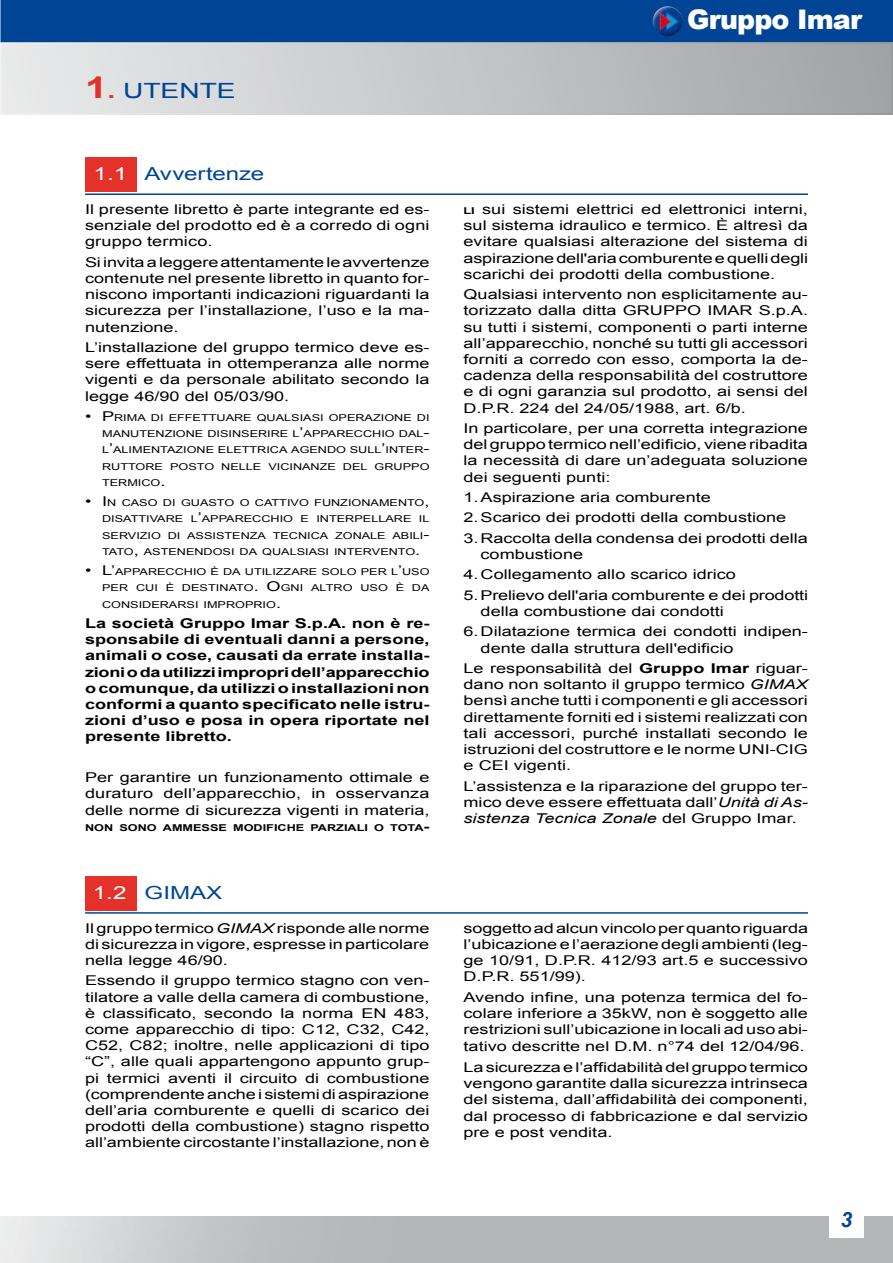
<style>
.page{position:relative;width:893px;height:1263px;background:#fff}
.page>*{position:absolute;margin:0;border:0;box-sizing:border-box;transform-origin:0 0}
.t1{font:900 27px "Arial";letter-spacing:-.03em;color:#fff}
.t2{font:21px "Arial";color:#004595;scale:1.34 1}
.t3{font:18px "Arial";letter-spacing:-.01em;color:#004595;scale:1.34 1}
.t4{font:18px "Arial";color:#fff;scale:1.34 1}
.t5{font:13.5px/16.2px "Arial";color:#000;text-align:justify;scale:1.34 1}
.t6{font:700 13.5px/16.2px "Arial";color:#000;text-align:justify;scale:1.34 1}
.t7{font:9.45px/16.2px "Arial";color:#000;text-align:justify;scale:1.34 1}
.t8{font:700 9.45px "Arial";color:#000;scale:1.34 1}
.s1{font-weight:700;font-size:30px;color:#e4312a}
.s2{font-weight:700;color:#e4312a}
.s3{font-size:13.5px}
.s4{color:#fff}
.s5{font-style:italic}
.s6{font-weight:700;font-size:9.45px}
.s7{font-weight:700}
</style>
<div class="page">
<div style="left:1px;top:1px;width:891px;height:41px;background:#004595"></div>
<div style="left:0;top:0;width:893px;height:43px;border:2px solid #004595"></div>
<img style="left:653px;top:6px;width:29px;height:30px;border-radius:50%">
<div style="left:1px;top:43px;width:891px;height:71px;background:linear-gradient(to right,#eaebec,#a1a3a5)"></div>
<div style="left:0;top:43px;width:893px;height:72px;border:2px solid #fff"></div>
<div style="left:85px;top:157px;width:51px;height:34px;background:#e4312a"></div>
<hr style="left:85px;top:193px;width:723px;height:2px;background:#004595">
<div style="left:85px;top:876px;width:51px;height:34px;background:#e4312a"></div>
<hr style="left:85px;top:912px;width:723px;height:2px;background:#004595">
<h2 class="t2" style="left:85px;top:77px;width:114px"><span class="s1">1</span><span class="s2">.</span> UTENTE</h2>
<h3 class="t4" style="left:94px;top:162px;width:27px">1.1</h3>
<h3 class="t3" style="left:145px;top:162px;width:91px">Avvertenze</h3>
<p class="t5" style="left:85px;top:201px;width:259px">Il presente libretto è parte integrante ed es&shy;senziale del prodotto ed è a corredo di ogni gruppo termico.</p>
<p class="t5" style="left:85px;top:254px;width:259px">Si invita a leggere attentamente le avvertenze contenute nel presente libretto in quanto for&shy;niscono importanti indicazioni riguardanti la sicurezza per l’installazione, l’uso e la ma&shy;nutenzione.</p>
<p class="t5" style="left:85px;top:339px;width:259px">L’installazione del gruppo termico deve es&shy;sere effettuata in ottemperanza alle norme vigenti e da personale abilitato secondo la legge 46/90 del 05/03/90.</p>
<p class="t7" style="left:102px;top:410px;width:246px;text-indent:-17px"><span class="s3">• P</span>rima di effettuare qualsiasi operazione di manutenzione disinserire l<span class="s3">’</span>apparecchio dal&shy;l<span class="s3">’</span>alimentazione elettrica agendo sull<span class="s3">’</span>inter&shy;ruttore posto nelle vicinanze del gruppo termico<span class="s3">.</span></p>
<p class="t7" style="left:102px;top:495px;width:246px;text-indent:-17px"><span class="s3">• I</span> n caso di guasto o cattivo funzionamento<span class="s3">, </span>disattivare l<span class="s3">’</span>apparecchio e interpellare il servizio di assistenza tecnica zonale abili&shy;tato<span class="s3">,</span> astenendosi da qualsiasi intervento<span class="s3">.</span></p>
<p class="t7" style="left:102px;top:564px;width:246px;text-indent:-17px"><span class="s3">• L’</span>apparecchio è da utilizzare solo per l<span class="s3">’</span>uso per cui è destinato<span class="s3">. O</span>gni altro uso è da considerarsi improprio<span class="s3">.</span></p>
<p class="t6" style="left:85px;top:616px;width:259px">La società Gruppo Imar S.p.A. non è re&shy;sponsabile di eventuali danni a persone, animali o cose, causati da errate installa&shy;zioni o da utilizzi impropri dell’apparecchio o comunque, da utilizzi o installazioni non conformi a quanto specificato nelle istru&shy;zioni d’uso e posa in opera riportate nel presente libretto.</p>
<p class="t5" style="left:85px;top:769px;width:259px">Per garantire un funzionamento ottimale e duraturo dell’apparecchio, in osservanza delle norme di sicurezza vigenti in materia,</p>
<p class="t8" style="left:85px;top:821px;width:259px">non sono ammesse modifiche parziali o tota<span class="s3">-</span></p>
<h3 class="t3" style="left:93px;top:881px;width:98px"><span class="s4">1.2</span> GIMAX</h3>
<p class="t5" style="left:85px;top:920px;width:259px">Il gruppo termico <span class="s5">GIMAX</span> risponde alle norme di sicurezza in vigore, espresse in particolare nella legge 46/90.</p>
<p class="t5" style="left:85px;top:973px;width:259px">Essendo il gruppo termico stagno con ven&shy;tilatore a valle della camera di combustione, è classificato, secondo la norma EN 483, come apparecchio di tipo: C12, C32, C42, C52, C82; inoltre, nelle applicazioni di tipo “C”, alle quali appartengono appunto grup&shy;pi termici aventi il circuito di combustione (comprendente anche i sistemi di aspirazione dell’aria comburente e quelli di scarico dei prodotti della combustione) stagno rispetto all’ambiente circostante l’installazione, non è</p>
<h1 class="t1" style="left:687px;top:0;width:176px">Gruppo Imar</h1>
<p class="t5" style="left:464px;top:201px;width:259px"><span class="s6">li</span> sui sistemi elettrici ed elettronici interni, sul sistema idraulico e termico. È altresì da evitare qualsiasi alterazione del sistema di aspirazione dell'aria comburente e quelli degli scarichi dei prodotti della combustione.</p>
<p class="t5" style="left:464px;top:286px;width:259px">Qualsiasi intervento non esplicitamente au&shy;torizzato dalla ditta GRUPPO IMAR S.p.A. su tutti i sistemi, componenti o parti interne all’apparecchio, nonché su tutti gli accessori forniti a corredo con esso, comporta la de&shy;cadenza della responsabilità del costruttore e di ogni garanzia sul prodotto, ai sensi del D.P.R. 224 del 24/05/1988, art. 6/b.</p>
<p class="t5" style="left:464px;top:420px;width:258px">In particolare, per una corretta integrazione delgruppotermiconell’edificio, vieneribadita la necessità di dare un’adeguata soluzione dei seguenti punti:</p>
<p class="t5" style="left:464px;top:487px;width:258px;line-height:20.4px;text-align:left">1.Aspirazione aria comburente<br>2.Scarico dei prodotti della combustione<br>3.Raccolta della condensa dei prodotti della</p>
<p class="t5" style="left:464px;top:544px;width:259px;line-height:20.4px;text-align:left;text-indent:17px">combustione<br>4.Collegamento allo scarico idrico<br>5.Prelievo dell'aria comburente e dei prodotti</p>
<p class="t5" style="left:464px;top:601px;width:259px;line-height:20.4px;text-indent:17px">della combustione dai condotti<br>6.Dilatazione termica dei condotti indipen-</p>
<p class="t5" style="left:464px;top:638px;width:259px;line-height:20.4px;text-indent:17px">dente dalla struttura dell'edificio<br>Le responsabilità del <span class="s7">Gruppo Imar</span> riguar-</p>
<p class="t5" style="left:464px;top:676px;width:259px">dano non soltanto il gruppo termico <span class="s5">GIMAX </span>bensì anche tutti i componenti e gli accessori direttamente forniti ed i sistemi realizzati con tali accessori, purché installati secondo le istruzioni del costruttore e le norme UNI-CIG e CEI vigenti.</p>
<p class="t5" style="left:464px;top:778px;width:259px">L’assistenza e la riparazione del gruppo ter&shy;mico deve essere effettuata dall’<span class="s5">Unità di As&shy;sistenza Tecnica Zonale</span> del Gruppo Imar.</p>
<p class="t5" style="left:464px;top:920px;width:259px">soggetto ad alcun vincolo per quanto riguarda l’ubicazione e l’aerazione degli ambienti (leg&shy;ge 10/91, D.P.R. 412/93 art.5 e successivo D.P.R. 551/99).</p>
<p class="t5" style="left:464px;top:989px;width:259px">Avendo infine, una potenza termica del fo&shy;colare inferiore a 35kW, non è soggetto alle restrizioni sull’ubicazione in locali ad uso abi&shy;tativo descritte nel D.M. n°74 del 12/04/96.</p>
<p class="t5" style="left:464px;top:1059px;width:259px">Lasicurezzael’affidabilitàdelgruppotermico vengono garantite dalla sicurezza intrinseca del sistema, dall’affidabilità dei componenti, dal processo di fabbricazione e dal servizio pre e post vendita.</p>
</div>
